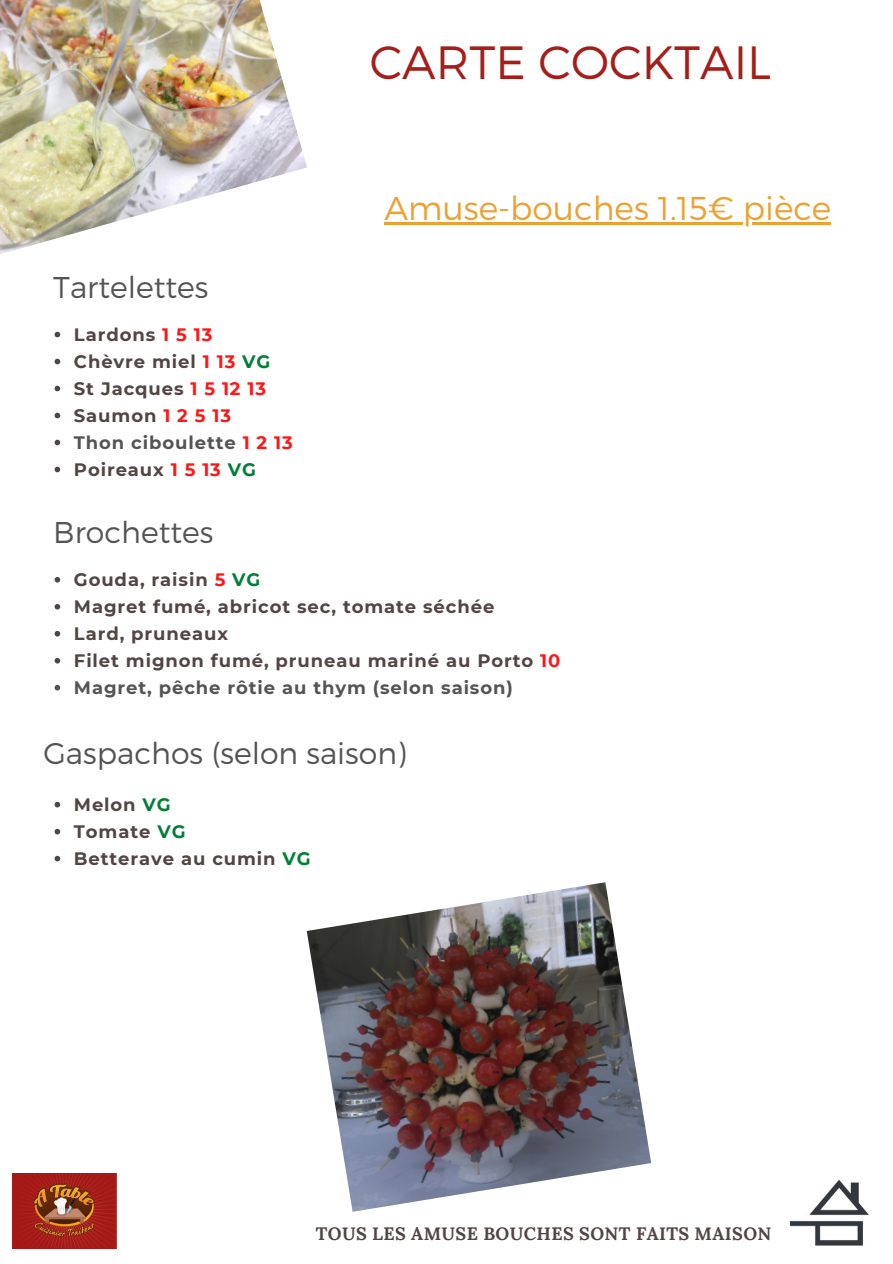
<style>
.page{position:relative;width:893px;height:1264px;background:#fff}
.page>*{position:absolute;margin:0;border:0;box-sizing:border-box;transform-origin:0 0}
.t1{font:300 46.5px "Montserrat";color:#a51e1a}
.t2{font:300 33px "Montserrat";color:#eca233}
.t3{font:300 30px "Montserrat";color:#545454}
.t4{font:700 18px "Montserrat";letter-spacing:.05em;color:#524645}
.t5{font:700 18px "Montserrat";letter-spacing:.05em;color:#545454}
.t6{font:700 18px "Lora";letter-spacing:.02em;color:#524645}
.s1{color:#ff1616}
.s2{color:#008037}
</style>
<div class="page">
<img style="left:12px;top:1173px;width:105px;height:75px">
<img style="left:790px;top:1179px;width:79px;height:67px">
<img style="left:0;top:0;width:307px;height:254px">
<img style="left:307px;top:882px;width:344px;height:329px">
<svg style="left:55px;top:332px;width:5px;height:5px"></svg>
<svg style="left:55px;top:359px;width:5px;height:5px"></svg>
<svg style="left:55px;top:386px;width:5px;height:5px"></svg>
<svg style="left:55px;top:413px;width:5px;height:5px"></svg>
<svg style="left:55px;top:439px;width:5px;height:6px"></svg>
<svg style="left:55px;top:466px;width:5px;height:6px"></svg>
<hr style="left:384px;top:222px;width:447px;height:3px;background:#eca233">
<svg style="left:55px;top:577px;width:5px;height:5px"></svg>
<svg style="left:55px;top:604px;width:5px;height:5px"></svg>
<svg style="left:55px;top:631px;width:5px;height:5px"></svg>
<svg style="left:55px;top:658px;width:5px;height:5px"></svg>
<svg style="left:55px;top:685px;width:5px;height:5px"></svg>
<svg style="left:55px;top:801px;width:5px;height:6px"></svg>
<svg style="left:55px;top:828px;width:5px;height:6px"></svg>
<svg style="left:55px;top:855px;width:5px;height:6px"></svg>
<p class="t1" style="left:369px;top:32px;width:403px">CARTE COCKTAIL</p>
<p class="t3" style="left:53px;top:268px;width:156px">Tartelettes</p>
<p class="t4" style="left:74px;top:323px;width:140px">Lardons <span class="s1">1 5 13</span></p>
<p class="t4" style="left:74px;top:350px;width:198px">Chèvre miel <span class="s1">1 13</span> <span class="s2">VG</span></p>
<p class="t4" style="left:74px;top:377px;width:194px">St Jacques <span class="s1">1 5 12 13</span></p>
<p class="t4" style="left:74px;top:404px;width:159px">Saumon <span class="s1">1 2 5 13</span></p>
<p class="t5" style="left:74px;top:431px;width:220px">Thon ciboulette <span class="s1">1 2 13</span></p>
<p class="t4" style="left:74px;top:458px;width:183px">Poireaux <span class="s1">1 5 13</span> <span class="s2">VG</span></p>
<p class="t2" style="left:384px;top:187px;width:448px">Amuse-bouches 1.15€ pièce</p>
<p class="t3" style="left:53px;top:513px;width:161px">Brochettes</p>
<p class="t4" style="left:74px;top:568px;width:188px">Gouda, raisin <span class="s1">5</span> <span class="s2">VG</span></p>
<p class="t4" style="left:74px;top:595px;width:422px">Magret fumé, abricot sec, tomate séchée</p>
<p class="t4" style="left:74px;top:622px;width:156px">Lard, pruneaux</p>
<p class="t4" style="left:74px;top:649px;width:488px">Filet mignon fumé, pruneau mariné au Porto <span class="s1">10</span></p>
<p class="t5" style="left:74px;top:676px;width:440px">Magret, pêche rôtie au thym (selon saison)</p>
<p class="t3" style="left:43px;top:733px;width:365px">Gaspachos (selon saison)</p>
<p class="t4" style="left:74px;top:793px;width:98px">Melon <span class="s2">VG</span></p>
<p class="t4" style="left:74px;top:820px;width:113px">Tomate <span class="s2">VG</span></p>
<p class="t4" style="left:74px;top:847px;width:238px">Betterave au cumin <span class="s2">VG</span></p>
<p class="t6" style="left:316px;top:1221px;width:457px">TOUS LES AMUSE BOUCHES SONT FAITS MAISON</p>
</div>
